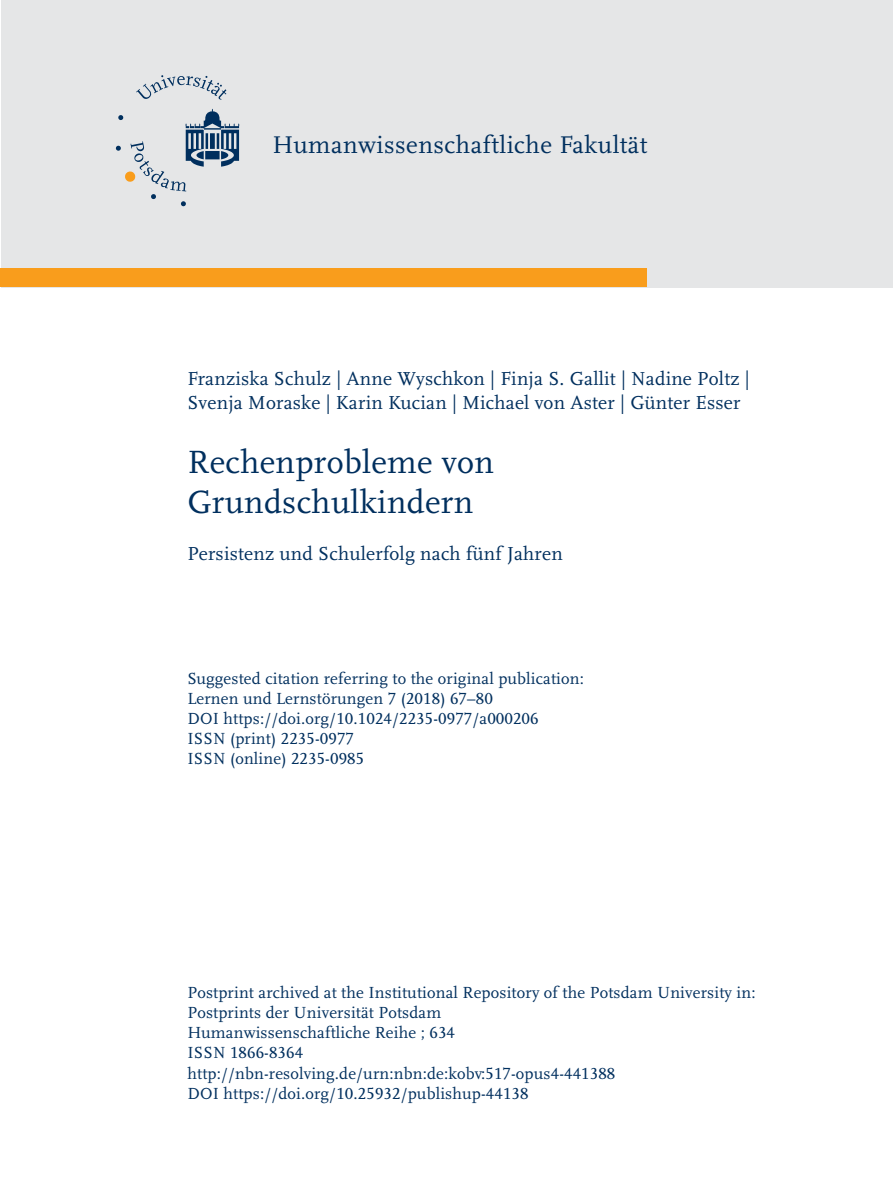
<style>
.page{position:relative;width:893px;height:1178px;background:#fff}
.page>*{position:absolute;margin:0;border:0;box-sizing:border-box;transform-origin:0 0}
.t1{font:33.6px/40.3px "Scala LF";letter-spacing:.01em;color:#002f5e}
.t2{font:25.2px "Scala";letter-spacing:.02em;color:#002f5e}
.t3{font:19.65px/23.5px "Scala LF";letter-spacing:.01em;color:#002f5e}
.t4{font:16.8px/20.1px "Scala LF";letter-spacing:.01em;color:#002f5e}
</style>
<div class="page">
<div style="left:1px;top:0;width:891px;height:287px;background:#e5e6e7"></div>
<svg style="left:136px;top:75px;width:90px;height:25px"></svg>
<svg style="left:116px;top:109px;width:123px;height:97px"></svg>
<div style="left:0;top:268px;width:647px;height:19px;background:#f99d1c"></div>
<h2 class="t2" style="left:272px;top:131px;width:376px">Humanwissenschaftliche Fakultät</h2>
<p class="t3" style="left:187px;top:369px;width:564px">Franziska Schulz | Anne Wyschkon | Finja S. Gallit | Nadine Poltz |<br>Svenja Moraske | Karin Kucian | Michael von Aster | Günter Esser</p>
<h1 class="t1" style="left:187px;top:445px;width:308px">Rechenprobleme von<br>Grundschulkindern</h1>
<p class="t3" style="left:187px;top:544px;width:377px">Persistenz und Schulerfolg nach fünf Jahren</p>
<p class="t4" style="left:187px;top:669px;width:398px">Suggested citation referring to the original publication:<br>Lernen und Lernstörungen 7 (2018) 67–80<br>DOI https://doi.org/10.1024/2235-0977/a000206<br>ISSN (print) 2235-0977<br>ISSN (online) 2235-0985</p>
<p class="t4" style="left:187px;top:983px;width:569px">Postprint archived at the Institutional Repository of the Potsdam University in:<br>Postprints der Universität Potsdam<br>Humanwissenschaftliche Reihe ; 634<br>ISSN 1866-8364<br>http://nbn-resolving.de/urn:nbn:de:kobv:517-opus4-441388<br>DOI https://doi.org/10.25932/publishup-44138</p>
</div>
